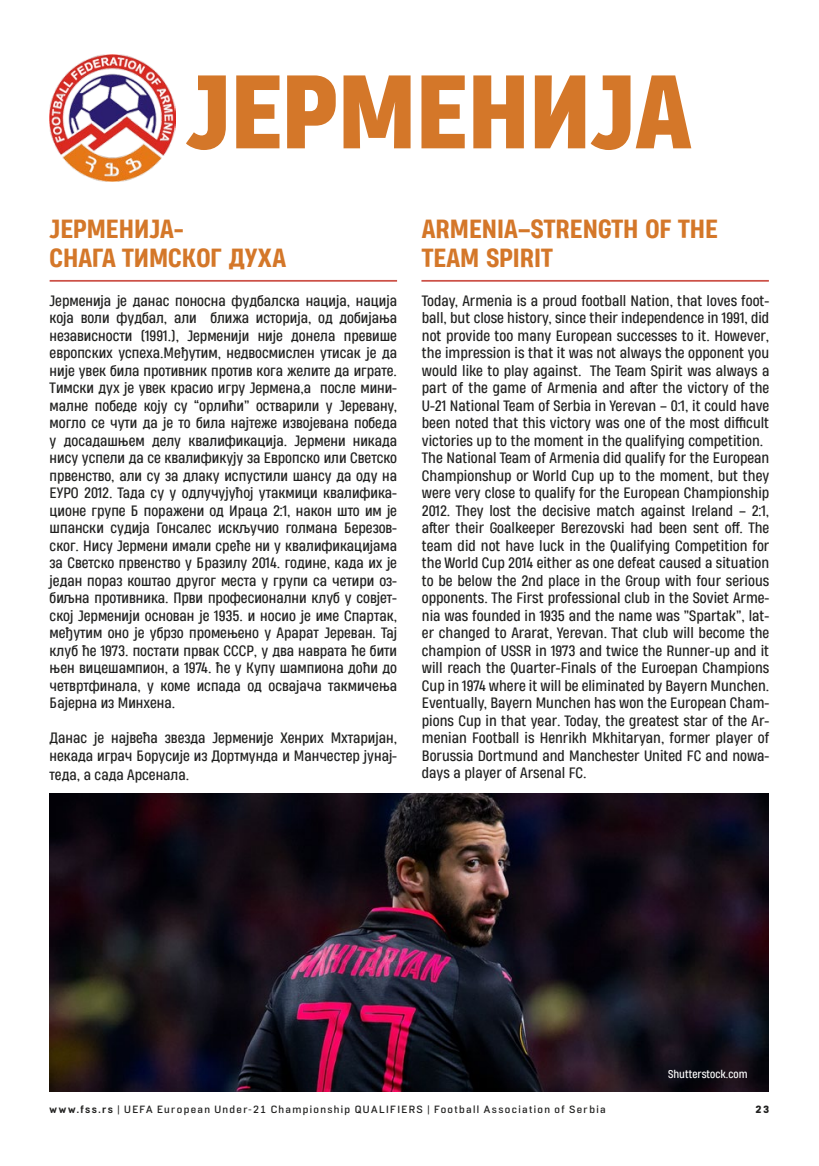
<style>
.page{position:relative;width:819px;height:1166px;background:#fff}
.page>*{position:absolute;margin:0;border:0;box-sizing:border-box;transform-origin:0 0}
.t1{font:500 98px "Heading Pro";color:#d47729}
.t2{font:500 24.5px/29.4px "Heading Pro";color:#d47729}
.t3{font:500 14px/17.5px "Heading Pro";color:#222221}
.t4{font:500 10.5px "Normative Pro";letter-spacing:.13em;color:#222221}
.t5{font:500 10.5px "Heading Pro";color:#fff}
.t6{font:900 10.5px "Normative Pro";color:#222221}
.s1{font-weight:700}
</style>
<div class="page">
<img style="left:50px;top:55px;width:126px;height:126px">
<img style="left:50px;top:794px;width:718px;height:297px">
<hr style="left:50px;top:280px;width:347px;height:2px;background:#cc5147">
<hr style="left:421px;top:280px;width:347px;height:2px;background:#cc5147">
<h1 class="t1" style="left:186px;top:48px;width:507px">ЈЕРМЕНИЈА</h1>
<h2 class="t2" style="left:50px;top:215px;width:238px">ЈЕРМЕНИЈА-<br>СНАГА ТИМСКОГ ДУХА</h2>
<p class="t3" style="left:50px;top:292px;width:349px;text-align:justify">Јерменија је данас поносна фудбалска нација, нација која воли фудбал, али ближа историја, од добијања независности (1991.), Јерменији није донела превише европских успеха.Међутим, недвосмислен утисак је да није увек била противник против кога желите да играте.<br>Тимски дух је увек красио игру Јермена,а после мини&shy;малне победе коју су “орлићи” остварили у Јеревану, могло се чути да је то била најтеже извојевана победа у досадашњем делу квалификација. Јермени никада нису успели да се квалификују за Европско или Светско првенство, али су за длаку испустили шансу да оду на ЕУРО 2012. Тада су у одлучујућој утакмици квалифика&shy;ционе групе Б поражени од Ираца 2:1, након што им је шпански судија Гонсалес искључио голмана Березов&shy;ског. Нису Јермени имали среће ни у квалификацијама за Светско првенство у Бразилу 2014. године, када их је један пораз коштао другог места у групи са четири оз&shy;биљна противника. Први професионални клуб у совјет&shy;ској Јерменији основан је 1935. и носио је име Спартак, међутим оно је убрзо промењено у Арарат Јереван. Тај клуб ће 1973. постати првак СССР, у два наврата ће бити њен вицешампион, а 1974. ће у Купу шампиона доћи до четвртфинала, у коме испада од освајача такмичења Бајерна из Минхена.</p>
<p class="t3" style="left:50px;top:730px;width:349px">Данас је највећа звезда Јерменије Хенрих Мхтаријан, некада играч Борусије из Дортмунда и Манчестер јунај-</p>
<p class="t3" style="left:50px;top:766px;width:141px">теда, а сада Арсенала.</p>
<h2 class="t2" style="left:422px;top:215px;width:297px">ARMENIA–STRENGTH OF THE<br>TEAM SPIRIT</h2>
<p class="t3" style="left:422px;top:292px;width:349px">Today, Armenia is a proud football Nation, that loves foot&shy;ball, but close history, since their independence in 1991, did not provide too many European successes to it. However, the impression is that it was not always the opponent you would like to play against. The Team Spirit was always a part of the game of Armenia and after the victory of the U-21 National Team of Serbia in Yerevan – 0:1, it could have been noted that this victory was one of the most difficult victories up to the moment in the qualifying competition.<br>The National Team of Armenia did qualify for the European Championshup or World Cup up to the moment, but they were very close to qualify for the European Championship 2012. They lost the decisive match against Ireland – 2:1, after their Goalkeeper Berezovski had been sent off. The team did not have luck in the Qualifying Competition for the World Cup 2014 either as one defeat caused a situation to be below the 2nd place in the Group with four serious opponents. The First professional club in the Soviet Arme&shy;nia was founded in 1935 and the name was ”Spartak”, lat&shy;er changed to Ararat, Yerevan. That club will become the champion of USSR in 1973 and twice the Runner-up and it will reach the Quarter-Finals of the Euroepan Champions Cup in 1974 where it will be eliminated by Bayern Munchen.<br>Eventually, Bayern Munchen has won the European Cham&shy;pions Cup in that year. Today, the greatest star of the Ar&shy;menian Football is Henrikh Mkhitaryan, former player of Borussia Dortmund and Manchester United FC and nowa&shy;days a player of Arsenal FC.</p>
<p class="t5" style="left:668px;top:1067px;width:81px">Shutterstock.com</p>
<p class="t4" style="left:50px;top:1103px;width:557px"><span class="s1">www.fss.rs</span> | UEFA European Under-21 Championship QUALIFIERS | Football Association of Serbia</p>
<p class="t6" style="left:755px;top:1103px;width:15px">23</p>
</div>
